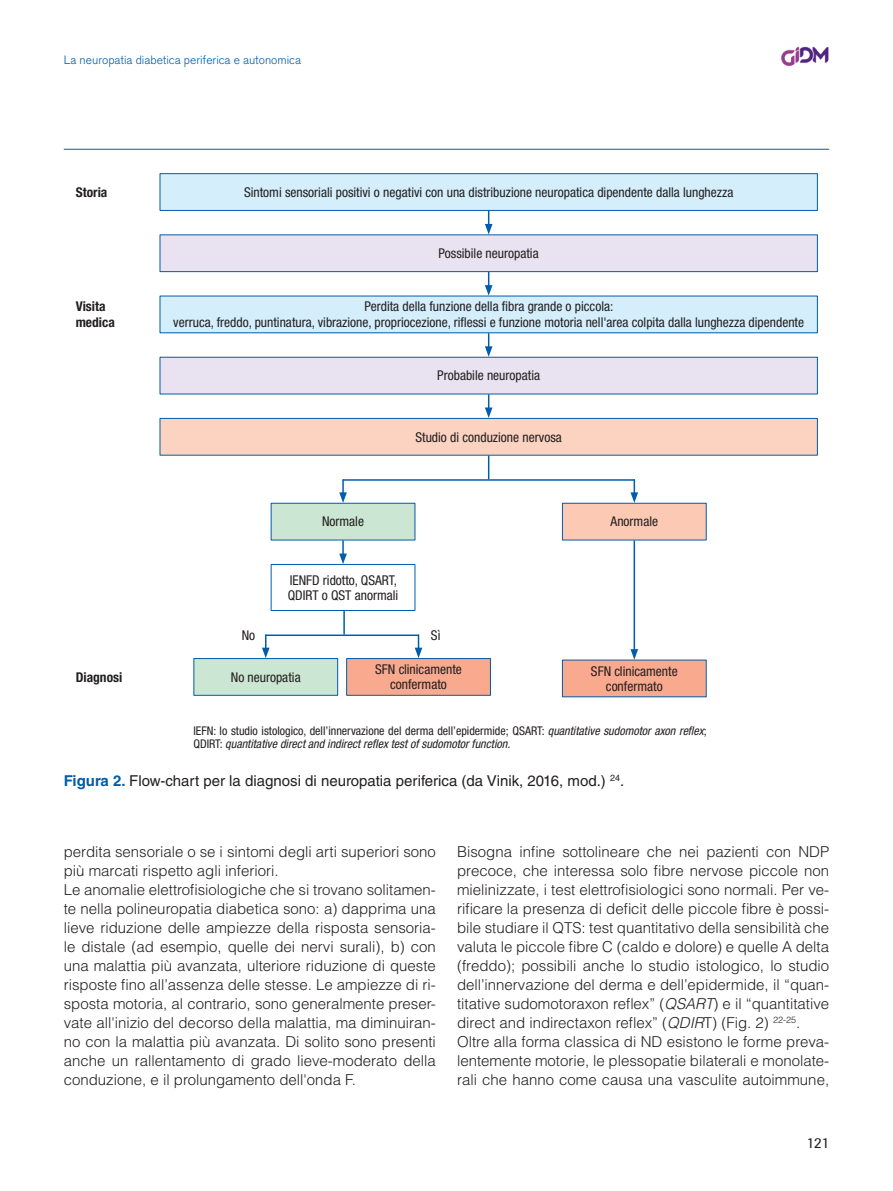
<style>
.page{position:relative;width:893px;height:1191px;background:#fff}
.page>*{position:absolute;margin:0;border:0;box-sizing:border-box;transform-origin:0 0}
.t1{font:300 15px/18.9px "Helvetica LT Std";color:#231f20}
.t2{font:15px "Helvetica LT Std";color:#231f20}
.t3{font:15px "Imago";color:#231f20}
.t4{font:condensed 13.5px/15px "Helvetica Neue LT Std";color:#231f20;text-align:center}
.t5{font:700 condensed 13.5px/16.2px "Helvetica Neue LT Std";color:#231f20}
.t6{font:italic condensed 12px/13.5px "Helvetica Neue LT Std";color:#231f20}
.t7{font:300 12px "Akzidenz Grotesk BQ";color:#015dab}
.s1{font-style:normal}
.s2{font-weight:700;color:#015dab}
.s3{font-style:italic}
</style>
<div class="page">
<img style="left:781px;top:46px;width:48px;height:20px">
<hr style="left:64px;top:149px;width:765px;height:1px;background:#015dab">
<div style="left:160px;top:174px;width:657px;height:36px;background:#d4effb"></div>
<div style="left:160px;top:173px;width:658px;height:38px;border:1px solid #015dab"></div>
<div style="left:160px;top:296px;width:657px;height:37px;background:#d4effb"></div>
<div style="left:160px;top:235px;width:657px;height:37px;background:#e9e2f0"></div>
<div style="left:160px;top:234px;width:658px;height:38px;border:1px solid #015dab"></div>
<div style="left:160px;top:357px;width:657px;height:37px;background:#e9e2f0"></div>
<div style="left:160px;top:418px;width:657px;height:37px;background:#fcd2c0"></div>
<div style="left:160px;top:418px;width:658px;height:37px;border:1px solid #015dab"></div>
<div style="left:271px;top:503px;width:144px;height:37px;background:#cbe6d3"></div>
<div style="left:271px;top:503px;width:144px;height:37px;border:1px solid #015dab"></div>
<div style="left:194px;top:658px;width:144px;height:37px;background:#cbe6d3"></div>
<div style="left:193px;top:658px;width:145px;height:37px;border:1px solid #015dab"></div>
<div style="left:271px;top:564px;width:144px;height:47px;border:1px solid #015dab"></div>
<div style="left:562px;top:503px;width:144px;height:37px;background:#fcc9b4"></div>
<div style="left:562px;top:503px;width:145px;height:37px;border:1px solid #015dab"></div>
<div style="left:347px;top:658px;width:143px;height:37px;background:#f8a98e"></div>
<div style="left:346px;top:658px;width:145px;height:37px;border:1px solid #015dab"></div>
<div style="left:562px;top:660px;width:144px;height:37px;background:#f8a98e"></div>
<svg style="left:485px;top:211px;width:7px;height:23px"></svg>
<svg style="left:485px;top:272px;width:7px;height:24px"></svg>
<svg style="left:485px;top:333px;width:7px;height:24px"></svg>
<svg style="left:485px;top:394px;width:7px;height:24px"></svg>
<svg style="left:339px;top:479px;width:8px;height:24px"></svg>
<svg style="left:262px;top:634px;width:8px;height:24px"></svg>
<svg style="left:339px;top:540px;width:8px;height:24px"></svg>
<svg style="left:630px;top:479px;width:8px;height:24px"></svg>
<svg style="left:415px;top:634px;width:7px;height:24px"></svg>
<hr style="left:634px;top:540px;width:1px;height:111px;background:#015dab">
<svg style="left:630px;top:649px;width:8px;height:10px"></svg>
<svg style="left:488px;top:455px;width:1px;height:24px"></svg>
<hr style="left:343px;top:611px;width:2px;height:23px;background:#015dab">
<hr style="left:343px;top:479px;width:291px;height:2px;background:#015dab">
<hr style="left:266px;top:634px;width:152px;height:2px;background:#015dab">
<p class="t7" style="left:64px;top:53px;width:239px">La neuropatia diabetica periferica e autonomica</p>
<p class="t5" style="left:76px;top:184px;width:33px">Storia</p>
<p class="t4" style="left:244px;top:184px;width:491px">Sintomi sensoriali positivi o negativi con una distribuzione neuropatica dipendente dalla lunghezza</p>
<p class="t4" style="left:439px;top:246px;width:102px">Possibile neuropatia</p>
<p class="t5" style="left:76px;top:298px;width:41px">Visita medica</p>
<p class="t4" style="left:173px;top:298px;width:632px;line-height:16.2px">Perdita della funzione della fibra grande o piccola:<br>verruca, freddo, puntinatura, vibrazione, propriocezione, riflessi e funzione motoria nell'area colpita dalla lunghezza dipendente</p>
<p class="t4" style="left:437px;top:368px;width:104px">Probabile neuropatia</p>
<p class="t4" style="left:415px;top:429px;width:148px">Studio di conduzione nervosa</p>
<p class="t4" style="left:322px;top:514px;width:43px">Normale</p>
<p class="t4" style="left:611px;top:514px;width:49px">Anormale</p>
<p class="t4" style="left:288px;top:572px;width:112px;text-align:left">IENFD ridotto, QSART,<br>QDIRT o QST anormali</p>
<p class="t4" style="left:242px;top:627px;width:15px">No</p>
<p class="t4" style="left:431px;top:627px;width:11px">Sì</p>
<p class="t5" style="left:76px;top:668px;width:48px">Diagnosi</p>
<p class="t4" style="left:231px;top:669px;width:71px">No neuropatia</p>
<p class="t4" style="left:375px;top:662px;width:88px">SFN clinicamente confermato</p>
<p class="t4" style="left:591px;top:663px;width:88px">SFN clinicamente confermato</p>
<p class="t6" style="left:193px;top:724px;width:515px"><span class="s1">IEFN: lo studio istologico, dell’innervazione del derma dell’epidermide; QSART:</span> quantitative sudomotor axon reflex<span class="s1">;<br>QDIRT:</span> quantitative direct and indirect reflex test of sudomotor function.</p>
<p class="t2" style="left:64px;top:771px;width:562px"><span class="s2">Figura 2.</span> Flow-chart per la diagnosi di neuropatia periferica (da Vinik, 2016, mod.) <sup>24</sup>.</p>
<p class="t1" style="left:64px;top:842px;width:374px">perdita sensoriale o se i sintomi degli arti superiori sono più marcati rispetto agli inferiori.<br>Le anomalie elettrofisiologiche che si trovano solitamen&shy;te nella polineuropatia diabetica sono: a) dapprima una lieve riduzione delle ampiezze della risposta sensoria&shy;le distale (ad esempio, quelle dei nervi surali), b) con una malattia più avanzata, ulteriore riduzione di queste risposte fino all’assenza delle stesse. Le ampiezze di ri&shy;sposta motoria, al contrario, sono generalmente preser&shy;vate all'inizio del decorso della malattia, ma diminuiran&shy;no con la malattia più avanzata. Di solito sono presenti anche un rallentamento di grado lieve-moderato della conduzione, e il prolungamento dell'onda F.</p>
<p class="t1" style="left:457px;top:842px;width:374px">Bisogna infine sottolineare che nei pazienti con NDP precoce, che interessa solo fibre nervose piccole non mielinizzate, i test elettrofisiologici sono normali. Per ve&shy;rificare la presenza di deficit delle piccole fibre è possi&shy;bile studiare il QTS: test quantitativo della sensibilità che valuta le piccole fibre C (caldo e dolore) e quelle A delta (freddo); possibili anche lo studio istologico, lo studio dell’innervazione del derma e dell’epidermide, il “quan&shy;titative sudomotoraxon reflex” (<span class="s3">QSART</span>) e il “quantitative direct and indirectaxon reflex” (<span class="s3">QDIR</span>T) (Fig. 2) <sup>22-25</sup>.<br>Oltre alla forma classica di ND esistono le forme preva&shy;lentemente motorie, le plessopatie bilaterali e monolate&shy;rali che hanno come causa una vasculite autoimmune,</p>
<p class="t3" style="left:807px;top:1134px;width:24px">121</p>
</div>
